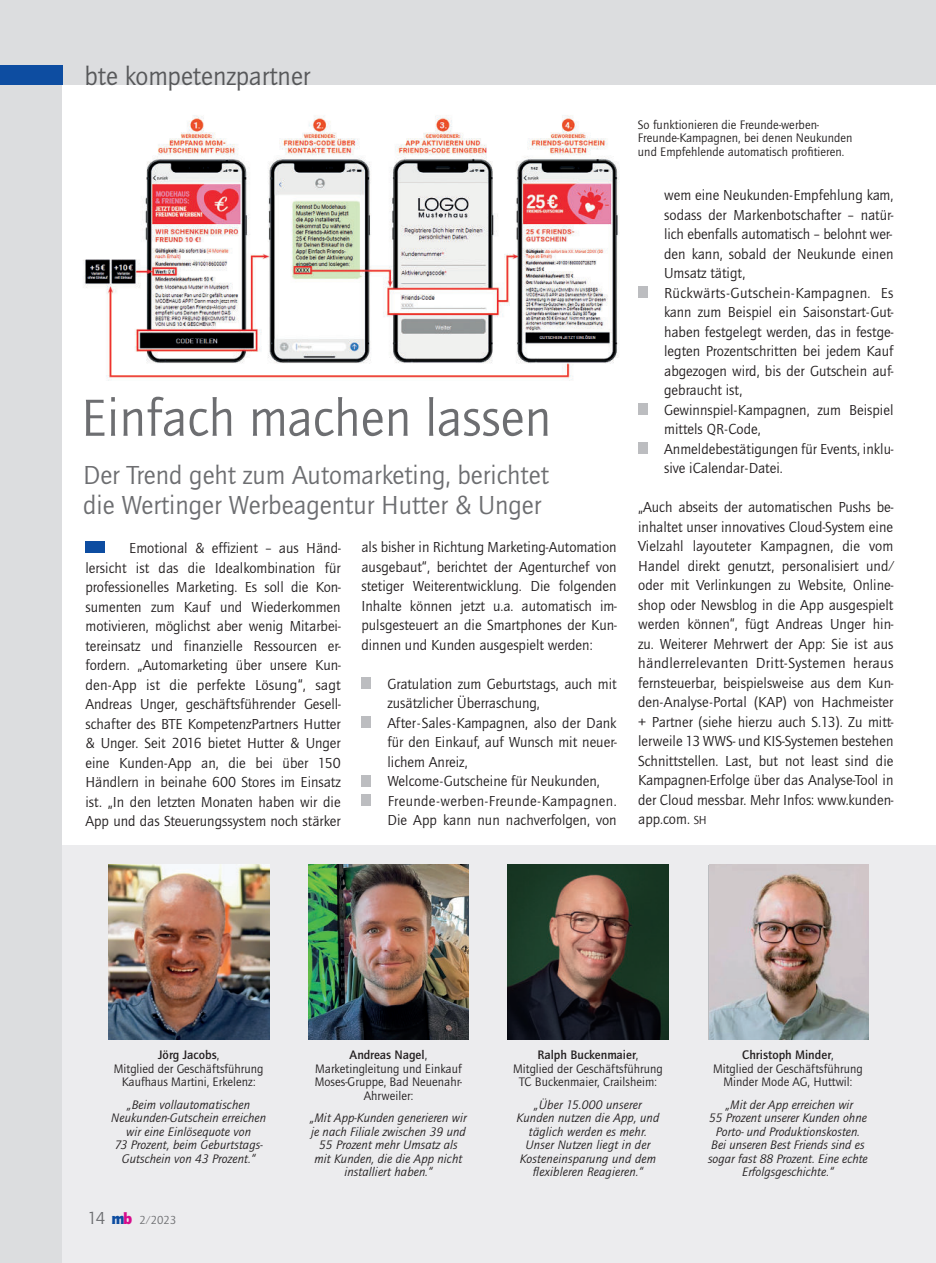
<style>
.page{position:relative;width:936px;height:1263px;background:#fff}
.page>*{position:absolute;margin:0;border:0;box-sizing:border-box;transform-origin:0 0}
.t1{font:54px "Quay Sans ITC Std";color:#6d6e71}
.t2{font:27px/29.2px "Quay Sans ITC Std";color:#6d6e71}
.t3{font:27px "Quay Sans ITC Std";color:#57585a}
.t4{font:15px/19.5px "Quay Sans ITC Std";color:#231f20;text-align:justify}
.t5{font:italic 12.75px/13.5px "Quay Sans ITC Std";letter-spacing:.01em;color:#231f20;text-align:center}
.t6{font:12.75px/13.5px "Quay Sans ITC Std";letter-spacing:.005em;color:#231f20;text-align:center}
.t7{font:12px "Quay Sans ITC Std";color:#6d6e71}
.s1{font-size:12px}
.s2{font-weight:500}
.s3{font-size:18px}
.s4{font-weight:900;font-size:16.5px;color:#0d4da1}
.s5{font-weight:900;font-size:16.5px;color:#d70c8c}
</style>
<div class="page">
<div style="left:48px;top:845px;width:887px;height:418px;background:#ececee"></div>
<img style="left:83px;top:115px;width:537px;height:266px">
<div style="left:85px;top:542px;width:20px;height:11px;background:#0d4da1"></div>
<div style="left:361px;top:677px;width:9px;height:12px;background:#bcbdc0"></div>
<div style="left:361px;top:716px;width:9px;height:12px;background:#bcbdc0"></div>
<div style="left:361px;top:775px;width:9px;height:11px;background:#bcbdc0"></div>
<div style="left:361px;top:794px;width:9px;height:12px;background:#bcbdc0"></div>
<div style="left:638px;top:286px;width:9px;height:12px;background:#bcbdc0"></div>
<div style="left:638px;top:403px;width:9px;height:12px;background:#bcbdc0"></div>
<div style="left:638px;top:442px;width:9px;height:12px;background:#bcbdc0"></div>
<div style="left:0;top:0;width:935px;height:85px;background:#dcdddf"></div>
<div style="left:0;top:53px;width:62px;height:1210px;background:#dcdddf"></div>
<div style="left:0;top:66px;width:62px;height:19px;background:#0d4da1"></div>
<img style="left:308px;top:865px;width:161px;height:174px">
<img style="left:508px;top:865px;width:160px;height:174px">
<img style="left:709px;top:865px;width:159px;height:174px">
<img style="left:109px;top:865px;width:160px;height:174px">
<h2 class="t3" style="left:84px;top:62px;width:227px">bte kompetenzpartner</h2>
<h1 class="t1" style="left:81px;top:391px;width:472px">Einfach machen lassen</h1>
<h2 class="t2" style="left:83px;top:461px;width:467px">Der Trend geht zum Automarketing, berichtet die Wertinger Werbeagentur Hutter &amp; Unger</h2>
<p class="t4" style="left:85px;top:539px;width:257px;text-indent:44px">Emotional &amp; effizient – aus Händ&shy;lersicht ist das die Idealkombination für professionelles Marketing. Es soll die Kon&shy;sumenten zum Kauf und Wiederkommen motivieren, möglichst aber wenig Mitarbei&shy;tereinsatz und finanzielle Ressourcen er&shy;fordern. „Automarketing über unsere Kun&shy;den-App ist die perfekte Lösung“, sagt Andreas Unger, geschäftsführender Gesell&shy;schafter des BTE KompetenzPartners Hutter &amp; Unger. Seit 2016 bietet Hutter &amp; Unger eine Kunden-App an, die bei über 150<br>Händlern in beinahe 600 Stores im Einsatz ist. „In den letzten Monaten haben wir die App und das Steuerungssystem noch stärker</p>
<p class="t4" style="left:361px;top:538px;width:257px">als bisher in Richtung Marketing-Automation ausgebaut“, berichtet der Agenturchef von stetiger Weiterentwicklung. Die folgenden Inhalte können jetzt u.a. automatisch im&shy;pulsgesteuert an die Smartphones der Kun&shy;dinnen und Kunden ausgespielt werden:</p>
<p class="t4" style="left:387px;top:674px;width:231px;text-align:left">Gratulation zum Geburtstags, auch mit zusätzlicher Überraschung, After-Sales-Kampagnen, also der Dank für den Einkauf, auf Wunsch mit neuer&shy;lichem Anreiz,<br>Welcome-Gutscheine für Neukunden, Freunde-werben-Freunde-Kampagnen.<br>Die App kann nun nachverfolgen, von</p>
<p class="t6" style="left:638px;top:118px;width:216px;text-align:left">So funktionieren die Freunde-werben-<br>Freunde-Kampagnen, bei denen Neukunden und Empfehlende automatisch profitieren.</p>
<p class="t4" style="left:664px;top:186px;width:231px;text-align:left">wem eine Neukunden-Empfehlung kam, sodass der Markenbotschafter – natür&shy;lich ebenfalls automatisch – belohnt wer&shy;den kann, sobald der Neukunde einen Umsatz tätigt, Rückwärts-Gutschein-Kampagnen. Es kann zum Beispiel ein Saisonstart-Gut&shy;haben festgelegt werden, das in festge&shy;legten Prozentschritten bei jedem Kauf abgezogen wird, bis der Gutschein auf&shy;gebraucht ist,<br>Gewinnspiel-Kampagnen, zum Beispiel mittels QR-Code, Anmeldebestätigungen für Events, inklu&shy;sive iCalendar-Datei.</p>
<p class="t4" style="left:638px;top:498px;width:257px">„Auch abseits der automatischen Pushs be&shy;inhaltet unser innovatives Cloud-System eine Vielzahl layouteter Kampagnen, die vom Handel direkt genutzt, personalisiert und∕ oder mit Verlinkungen zu Website, Online&shy;shop oder Newsblog in die App ausgespielt werden können“, fügt Andreas Unger hin&shy;zu. Weiterer Mehrwert der App: Sie ist aus händlerrelevanten Dritt-Systemen heraus fernsteuerbar, beispielsweise aus dem Kun&shy;den-Analyse-Portal (KAP) von Hachmeister + Partner (siehe hierzu auch S.13). Zu mitt&shy;lerweile 13 WWS- und KIS-Systemen bestehen Schnittstellen. Last, but not least sind die Kampagnen-Erfolge über das Analyse-Tool in der Cloud messbar. Mehr Infos: www.kunden&shy;app.com. <span class="s1">SH</span></p>
<p class="t6" style="left:114px;top:1048px;width:151px"><span class="s2">Jörg Jacobs</span>,<br>Mitglied der Geschäftsführung<br>Kaufhaus Martini, Erkelenz:</p>
<p class="t5" style="left:111px;top:1098px;width:156px">„Beim vollautomatischen<br>Neukunden-Gutschein erreichen wir eine Einlösequote von<br>73 Prozent, beim Geburtstags-<br>Gutschein von 43 Prozent.“</p>
<p class="t7" style="left:87px;top:1214px;width:90px"><span class="s3">14</span> <span class="s4">m</span><span class="s5">b</span> 2∕2023</p>
<p class="t6" style="left:315px;top:1048px;width:149px"><span class="s2">Andreas Nagel</span>,<br>Marketingleitung und Einkauf<br>Moses-Gruppe, Bad Neuenahr-<br>Ahrweiler:</p>
<p class="t5" style="left:310px;top:1111px;width:158px">„Mit App-Kunden generieren wir je nach Filiale zwischen 39 und<br>55 Prozent mehr Umsatz als mit Kunden, die die App nicht installiert haben.“</p>
<p class="t6" style="left:513px;top:1048px;width:151px"><span class="s2">Ralph Buckenmaier</span>,<br>Mitglied der Geschäftsführung<br>TC Buckenmaier, Crailsheim:</p>
<p class="t5" style="left:516px;top:1098px;width:144px">„Über 15.000 unserer<br>Kunden nutzen die App, und täglich werden es mehr.<br>Unser Nutzen liegt in der<br>Kosteneinsparung und dem flexibleren Reagieren.“</p>
<p class="t6" style="left:713px;top:1048px;width:151px"><span class="s2">Christoph Minder</span>,<br>Mitglied der Geschäftsführung<br>Minder Mode AG, Huttwil:</p>
<p class="t5" style="left:708px;top:1098px;width:161px">„Mit der App erreichen wir<br>55 Prozent unserer Kunden ohne<br>Porto- und Produktionskosten.<br>Bei unseren Best Friends sind es sogar fast 88 Prozent. Eine echte<br>Erfolgsgeschichte.“</p>
</div>
